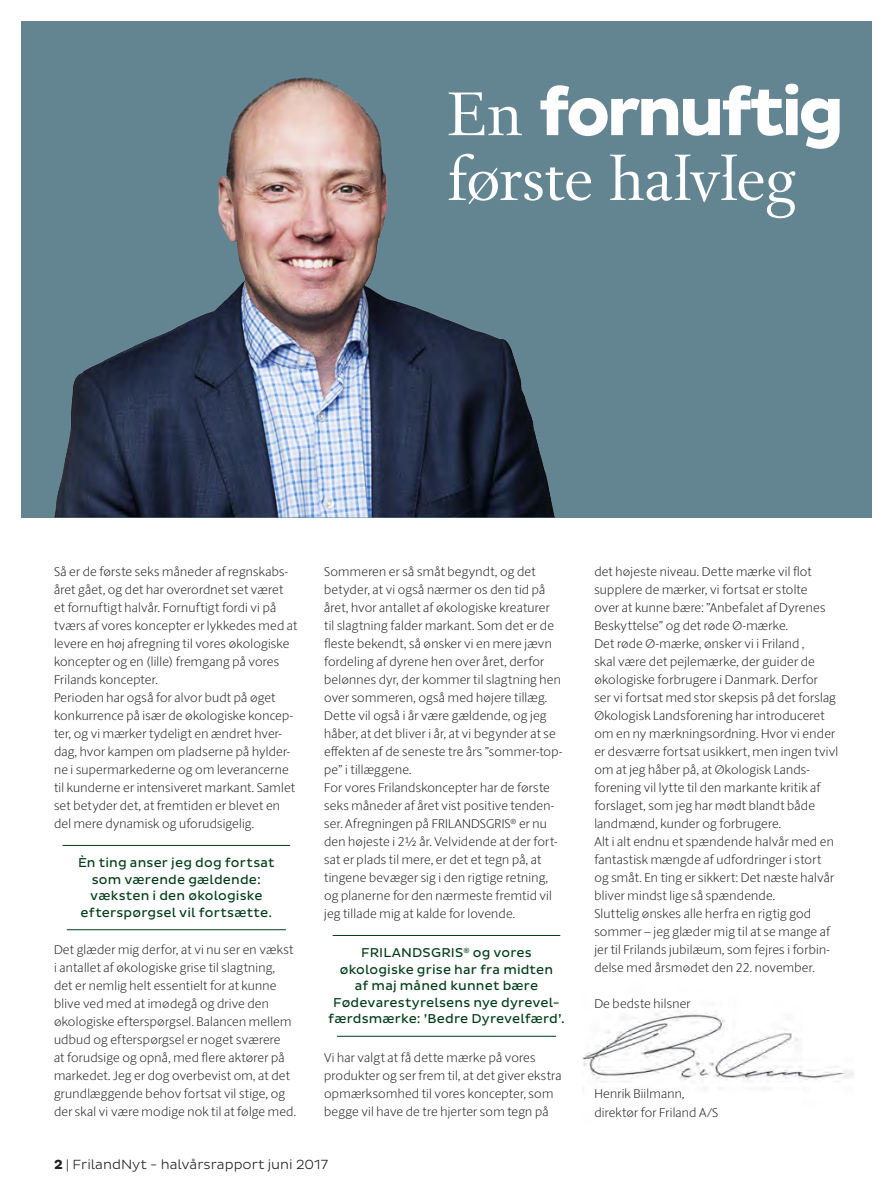
<style>
.page{position:relative;width:893px;height:1191px;background:#fff}
.page>*{position:absolute;margin:0;border:0;box-sizing:border-box;transform-origin:0 0}
.Overskrifter{font:69.15px/64.8px "La Police BP";letter-spacing:-.01em;color:#fff}
.t1{font:300 13.5px "Pluto Sans";color:#231f20}
.Fremhævet_tekst{font:13.05px/16.5px "Pluto Sans";letter-spacing:.01em;color:#003d17;text-align:center}
.Brødtekst{font:100 12.75px/18px "ID Sans Round";letter-spacing:.02em;color:#231f20}
.s1{font-family:"Pluto Sans";font-weight:700}
.s2{font-weight:700}
</style>
<div class="page">
<img style="left:583px;top:1011px;width:270px;height:78px">
<div style="left:21px;top:21px;width:851px;height:496px;background:#638592"></div>
<img style="left:54px;top:77px;width:501px;height:440px">
<hr style="left:63px;top:845px;width:227px;height:1px;background:#003d17">
<hr style="left:67px;top:929px;width:219px;height:1px;background:#003d17">
<hr style="left:333px;top:935px;width:227px;height:1px;background:#003d17">
<hr style="left:337px;top:1036px;width:219px;height:1px;background:#003d17">
<p class="Overskrifter" style="left:448px;top:83px;width:399px">En <span class="s1">fornuftig </span>første halvleg</p>
<p class="Brødtekst" style="left:54px;top:562px;width:245px">Så er de første seks måneder af regnskabs&shy;året gået, og det har overordnet set været et fornuftigt halvår. Fornuftigt fordi vi på tværs af vores koncepter er lykkedes med at levere en høj afregning til vores økologiske koncepter og en (lille) fremgang på vores Frilands koncepter.</p>
<p class="Brødtekst" style="left:54px;top:688px;width:243px">Perioden har også for alvor budt på øget konkurrence på især de økologiske koncep&shy;ter, og vi mærker tydeligt en ændret hver&shy;dag, hvor kampen om pladserne på hylder&shy;ne i supermarkederne og om leverancerne til kunderne er intensiveret markant. Samlet set betyder det, at fremtiden er blevet en del mere dynamisk og uforudsigelig.</p>
<p class="Fremhævet_tekst" style="left:78px;top:854px;width:198px">Èn ting anser jeg dog fortsat som værende gældende: væksten i den økologiske efterspørgsel vil fortsætte.</p>
<p class="Brødtekst" style="left:54px;top:940px;width:244px">Det glæder mig derfor, at vi nu ser en vækst i antallet af økologiske grise til slagtning, det er nemlig helt essentielt for at kunne blive ved med at imødegå og drive den økologiske efterspørgsel. Balancen mellem udbud og efterspørgsel er noget sværere<br>at forudsige og opnå, med flere aktører på markedet. Jeg er dog overbevist om, at det grundlæggende behov fortsat vil stige, og der skal vi være modige nok til at følge med.</p>
<p class="Brødtekst" style="left:324px;top:562px;width:240px">Sommeren er så småt begyndt, og det betyder, at vi også nærmer os den tid på året, hvor antallet af økologiske kreaturer til slagtning falder markant. Som det er de fleste bekendt, så ønsker vi en mere jævn fordeling af dyrene hen over året, derfor belønnes dyr, der kommer til slagtning hen over sommeren, også med højere tillæg.<br>Dette vil også i år være gældende, og jeg håber, at det bliver i år, at vi begynder at se effekten af de seneste tre års ”sommer-top&shy;pe” i tillæggene.</p>
<p class="Brødtekst" style="left:324px;top:779px;width:235px">For vores Frilandskoncepter har de første seks måneder af året vist positive tenden&shy;ser. Afregningen på FRILANDSGRIS<sup>®</sup> er nu den højeste i 2½ år. Velvidende at der fort&shy;sat er plads til mere, er det et tegn på, at tingene bevæger sig i den rigtige retning, og planerne for den nærmeste fremtid vil jeg tillade mig at kalde for lovende.</p>
<p class="Fremhævet_tekst" style="left:328px;top:944px;width:238px">FRILANDSGRIS<sup>®</sup> og vores økologiske grise har fra midten<br>af maj måned kunnet bære<br>Fødevarestyrelsens nye dyrevel&shy;færdsmærke: ’Bedre Dyrevelfærd’.</p>
<p class="Brødtekst" style="left:324px;top:1048px;width:239px">Vi har valgt at få dette mærke på vores produkter og ser frem til, at det giver ekstra opmærksomhed til vores koncepter, som begge vil have de tre hjerter som tegn på</p>
<p class="Brødtekst" style="left:594px;top:562px;width:233px">det højeste niveau. Dette mærke vil flot supplere de mærker, vi fortsat er stolte over at kunne bære: ”Anbefalet af Dyrenes Beskyttelse” og det røde Ø-mærke.</p>
<p class="Brødtekst" style="left:594px;top:634px;width:245px">Det røde Ø-mærke, ønsker vi i Friland ,<br>skal være det pejlemærke, der guider de økologiske forbrugere i Danmark. Derfor<br>ser vi fortsat med stor skepsis på det forslag Økologisk Landsforening har introduceret om en ny mærkningsordning. Hvor vi ender er desværre fortsat usikkert, men ingen tvivl om at jeg håber på, at Økologisk Lands&shy;forening vil lytte til den markante kritik af forslaget, som jeg har mødt blandt både landmænd, kunder og forbrugere.</p>
<p class="Brødtekst" style="left:594px;top:833px;width:241px">Alt i alt endnu et spændende halvår med en fantastisk mængde af udfordringer i stort og småt. En ting er sikkert: Det næste halvår bliver mindst lige så spændende.</p>
<p class="Brødtekst" style="left:594px;top:905px;width:237px">Sluttelig ønskes alle herfra en rigtig god sommer – jeg glæder mig til at se mange af jer til Frilands jubilæum, som fejres i forbin&shy;delse med årsmødet den 22. november.</p>
<p class="Brødtekst" style="left:594px;top:995px;width:98px">De bedste hilsner</p>
<p class="Brødtekst" style="left:594px;top:1085px;width:126px">Henrik Biilmann, direktør for Friland A/S</p>
<p class="t1" style="left:54px;top:1156px;width:275px"><span class="s2">2</span> | FrilandNyt - halvårsrapport juni 2017</p>
</div>
